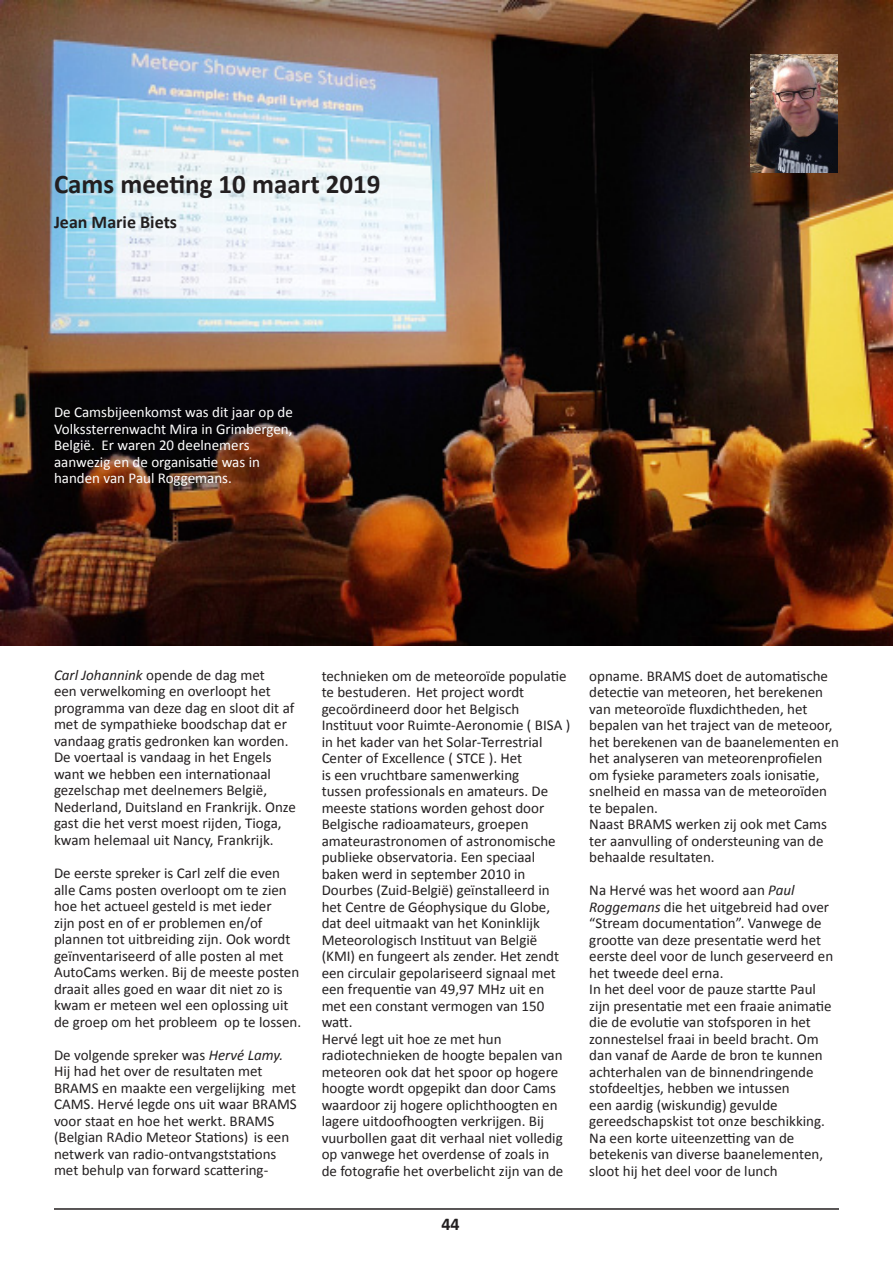
<style>
.page{position:relative;width:893px;height:1263px;background:#fff}
.page>*{position:absolute;margin:0;border:0;box-sizing:border-box;transform-origin:0 0}
.Standaard{font:700 27px "Calibri";color:#231f20}
.Standaard-2{font:700 18px "Calibri";color:#231f20}
.Standaard-3{font:15px/16.5px "Calibri";color:#231f20}
.Standaard-4{font:15px/16.5px "Calibri";color:#fff}
.s1{font-style:italic}
</style>
<div class="page">
<img style="left:0;top:0;width:893px;height:646px">
<img style="left:750px;top:54px;width:88px;height:119px">
<hr style="left:54px;top:1208px;width:785px;height:2px;background:#231f20">
<p class="Standaard" style="left:54px;top:167px;width:328px">Cams meeting 10 maart 2019</p>
<p class="Standaard-2" style="left:54px;top:210px;width:125px">Jean Marie Biets</p>
<p class="Standaard-4" style="left:54px;top:404px;width:240px">De Camsbijeenkomst was dit jaar op de Volkssterrenwacht Mira in Grimbergen, België. Er waren 20 deelnemers aanwezig en de organisatie was in handen van Paul Roggemans.</p>
<p class="Standaard-3" style="left:54px;top:667px;width:244px"><span class="s1">Carl Johannink</span> opende de dag met<br>een verwelkoming en overloopt het programma van deze dag en sloot dit af met de sympathieke boodschap dat er vandaag gratis gedronken kan worden.<br>De voertaal is vandaag in het Engels want we hebben een internationaal gezelschap met deelnemers België, Nederland, Duitsland en Frankrijk. Onze gast die het verst moest rijden, Tioga, kwam helemaal uit Nancy, Frankrijk.</p>
<p class="Standaard-3" style="left:54px;top:865px;width:249px">De eerste spreker is Carl zelf die even alle Cams posten overloopt om te zien hoe het actueel gesteld is met ieder<br>zijn post en of er problemen en/of plannen tot uitbreiding zijn. Ook wordt geïnventariseerd of alle posten al met AutoCams werken. Bij de meeste posten draait alles goed en waar dit niet zo is kwam er meteen wel een oplossing uit de groep om het probleem op te lossen.</p>
<p class="Standaard-3" style="left:54px;top:1046px;width:244px">De volgende spreker was <span class="s1">Hervé Lamy.<br></span>Hij had het over de resultaten met BRAMS en maakte een vergelijking met CAMS. Hervé legde ons uit waar BRAMS voor staat en hoe het werkt. BRAMS (Belgian RAdio Meteor Stations) is een netwerk van radio-ontvangststations met behulp van forward scattering-</p>
<p class="Standaard-3" style="left:322px;top:667px;width:250px">technieken om de meteoroïde populatie te bestuderen. Het project wordt gecoördineerd door het Belgisch Instituut voor Ruimte-Aeronomie ( BISA ) in het kader van het Solar-Terrestrial Center of Excellence ( STCE ). Het<br>is een vruchtbare samenwerking<br>tussen professionals en amateurs. De meeste stations worden gehost door Belgische radioamateurs, groepen amateurastronomen of astronomische publieke observatoria. Een speciaal baken werd in september 2010 in Dourbes (Zuid-België) geïnstalleerd in het Centre de Géophysique du Globe, dat deel uitmaakt van het Koninklijk Meteorologisch Instituut van België (KMI) en fungeert als zender. Het zendt een circulair gepolariseerd signaal met een frequentie van 49,97 MHz uit en met een constant vermogen van 150 watt.<br>Hervé legt uit hoe ze met hun radiotechnieken de hoogte bepalen van meteoren ook dat het spoor op hogere hoogte wordt opgepikt dan door Cams waardoor zij hogere oplichthoogten en lagere uitdoofhoogten verkrijgen. Bij vuurbollen gaat dit verhaal niet volledig op vanwege het overdense of zoals in<br>de fotografie het overbelicht zijn van de</p>
<p class="Standaard-3" style="left:589px;top:667px;width:251px">opname. BRAMS doet de automatische detectie van meteoren, het berekenen van meteoroïde fluxdichtheden, het bepalen van het traject van de meteoor, het berekenen van de baanelementen en het analyseren van meteorenprofielen om fysieke parameters zoals ionisatie, snelheid en massa van de meteoroïden te bepalen.<br>Naast BRAMS werken zij ook met Cams ter aanvulling of ondersteuning van de behaalde resultaten.</p>
<p class="Standaard-3" style="left:589px;top:882px;width:245px">Na Hervé was het woord aan <span class="s1">Paul Roggemans</span> die het uitgebreid had over “Stream documentation”. Vanwege de grootte van deze presentatie werd het eerste deel voor de lunch geserveerd en het tweede deel erna.<br>In het deel voor de pauze startte Paul zijn presentatie met een fraaie animatie die de evolutie van stofsporen in het zonnestelsel fraai in beeld bracht. Om dan vanaf de Aarde de bron te kunnen achterhalen van de binnendringende stofdeeltjes, hebben we intussen<br>een aardig (wiskundig) gevulde gereedschapskist tot onze beschikking.<br>Na een korte uiteenzetting van de betekenis van diverse baanelementen, sloot hij het deel voor de lunch</p>
<p class="Standaard-2" style="left:441px;top:1212px;width:20px">44</p>
</div>
